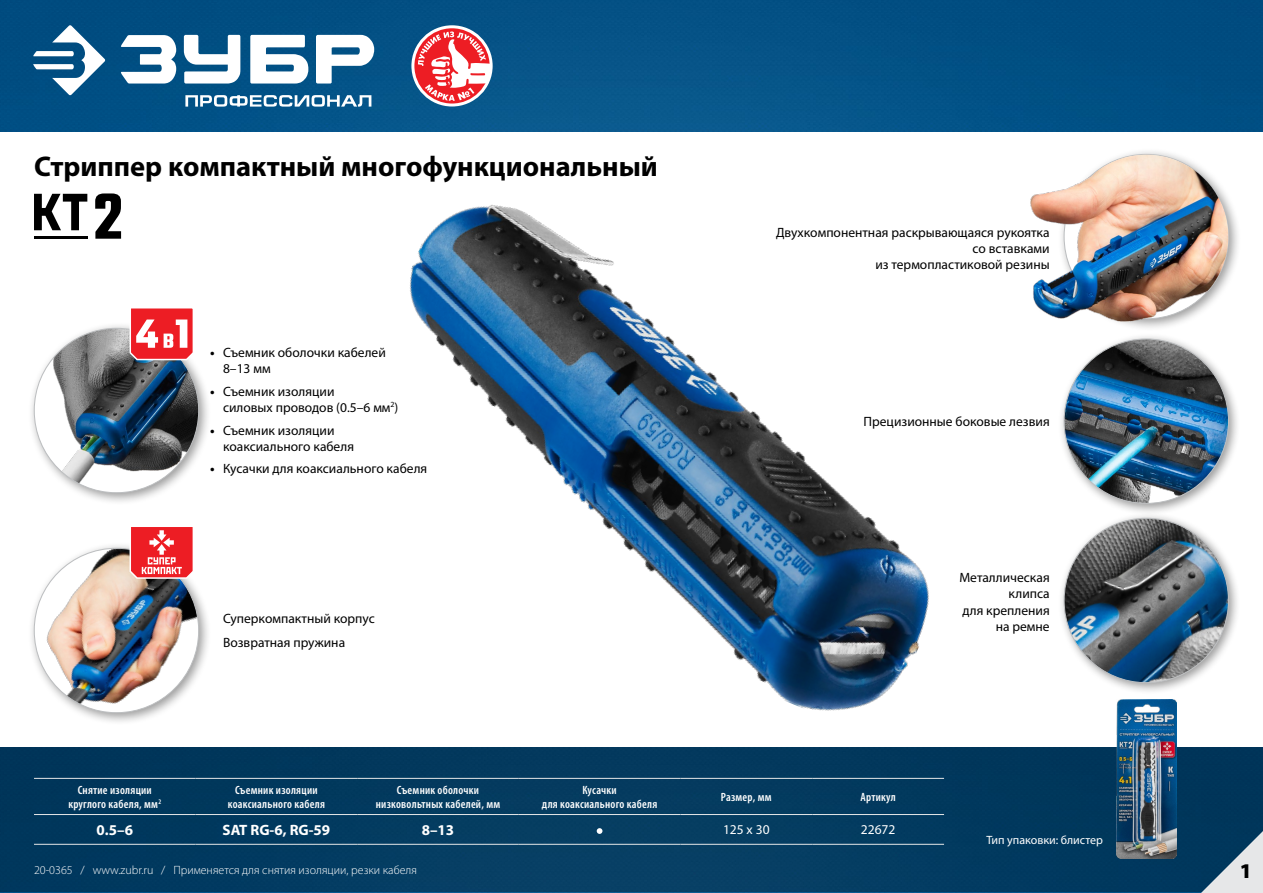
<style>
.page{position:relative;width:1263px;height:893px;background:#fff}
.page>*{position:absolute;margin:0;border:0;box-sizing:border-box;transform-origin:0 0}
.t1{font:700 28.5px "Myriad Pro";color:#000}
.t2{font:900 21px "Myriad Pro";color:#000}
.t3{font:700 15px "Myriad Pro";color:#fff}
.t4{font:13.5px/16.2px "Myriad Pro";color:#000}
.t5{font:13.5px "Myriad Pro";color:#fff}
.t6{font:600 condensed 12px/14.4px "Myriad Pro";letter-spacing:.02em;color:#fff;text-align:center}
.t7{font:300 12px "Myriad Pro";color:#fff}
.t8{font:12px "Myriad Pro";color:#fff}
.s1{font-weight:700}
</style>
<div class="page">
<div style="left:1px;top:747px;width:1262px;height:145px;background:#02395e"></div>
<hr style="left:34px;top:778px;width:162px;height:1px;background:#e6e7e8">
<hr style="left:196px;top:778px;width:161px;height:1px;background:#e6e7e8">
<hr style="left:357px;top:778px;width:162px;height:1px;background:#e6e7e8">
<hr style="left:519px;top:778px;width:161px;height:1px;background:#e6e7e8">
<hr style="left:680px;top:778px;width:132px;height:1px;background:#e6e7e8">
<hr style="left:812px;top:778px;width:132px;height:1px;background:#e6e7e8">
<hr style="left:34px;top:814px;width:162px;height:1px;background:#e6e7e8">
<hr style="left:196px;top:814px;width:161px;height:1px;background:#e6e7e8">
<hr style="left:357px;top:814px;width:162px;height:1px;background:#e6e7e8">
<hr style="left:519px;top:814px;width:161px;height:1px;background:#e6e7e8">
<hr style="left:680px;top:814px;width:132px;height:1px;background:#e6e7e8">
<hr style="left:812px;top:814px;width:132px;height:1px;background:#e6e7e8">
<hr style="left:34px;top:844px;width:162px;height:1px;background:#e6e7e8">
<hr style="left:196px;top:844px;width:161px;height:1px;background:#e6e7e8">
<hr style="left:357px;top:844px;width:162px;height:1px;background:#e6e7e8">
<hr style="left:519px;top:844px;width:161px;height:1px;background:#e6e7e8">
<hr style="left:680px;top:844px;width:132px;height:1px;background:#e6e7e8">
<hr style="left:812px;top:844px;width:132px;height:1px;background:#e6e7e8">
<svg style="left:597px;top:828px;width:5px;height:6px"></svg>
<div style="left:0;top:0;width:1263px;height:132px;background:#025185"></div>
<svg style="left:1201px;top:831px;width:62px;height:62px"></svg>
<svg style="left:95px;top:193px;width:26px;height:46px"></svg>
<svg style="left:34px;top:194px;width:53px;height:36px"></svg>
<hr style="left:34px;top:236px;width:53px;height:3px;background:#000">
<img style="left:410px;top:204px;width:519px;height:507px">
<div style="left:1058px;top:332px;width:183px;height:183px;background:#000;opacity:.4"></div>
<img style="left:1064px;top:339px;width:164px;height:164px;border-radius:82px">
<div style="left:1058px;top:512px;width:183px;height:183px;background:#000;opacity:.4"></div>
<img style="left:1064px;top:518px;width:164px;height:165px;border-radius:82px">
<svg style="left:411px;top:25px;width:82px;height:82px"></svg>
<svg style="left:414px;top:28px;width:76px;height:76px"></svg>
<svg style="left:418px;top:31px;width:74px;height:70px"></svg>
<svg style="left:185px;top:95px;width:186px;height:12px"></svg>
<svg style="left:33px;top:25px;width:72px;height:70px"></svg>
<svg style="left:120px;top:35px;width:254px;height:49px"></svg>
<img style="left:1116px;top:699px;width:60px;height:160px">
<div style="left:1057px;top:148px;width:185px;height:184px;background:#000;opacity:.4"></div>
<img style="left:1030px;top:154px;width:199px;height:167px">
<div style="left:28px;top:321px;width:184px;height:185px;background:#000;opacity:.4"></div>
<img style="left:37px;top:328px;width:162px;height:165px">
<div style="left:28px;top:541px;width:184px;height:185px;background:#000;opacity:.4"></div>
<img style="left:34px;top:548px;width:165px;height:165px">
<svg style="left:129px;top:308px;width:66px;height:54px"></svg>
<svg style="left:129px;top:527px;width:66px;height:53px;background:#ee555a"></svg>
<h1 class="t1" style="left:34px;top:147px;width:625px">Стриппер компактный многофункциональный</h1>
<p class="t4" style="left:223px;top:344px;width:164px;text-indent:-13px"><span class="s1">•</span> Съемник оболочки кабелей<br>8–13 мм</p>
<p class="t4" style="left:223px;top:383px;width:177px;text-indent:-13px"><span class="s1">•</span> Съемник изоляции<br>силовых проводов (0.5–6 мм<sup>2</sup>)</p>
<p class="t4" style="left:223px;top:422px;width:133px;text-indent:-13px"><span class="s1">•</span> Съемник изоляции коаксиального кабеля</p>
<p class="t4" style="left:210px;top:460px;width:218px"><span class="s1">•</span> Кусачки для коаксиального кабеля</p>
<p class="t4" style="left:223px;top:606px;width:153px;line-height:24.8px">Суперкомпактный корпус<br>Возвратная пружина</p>
<p class="t4" style="left:776px;top:224px;width:275px;text-align:right">Двухкомпонентная раскрывающаяся рукоятка со вставками<br>из термопластиковой резины</p>
<p class="t4" style="left:863px;top:413px;width:188px">Прецизионные боковые лезвия</p>
<p class="t4" style="left:959px;top:569px;width:92px;text-align:right">Металлическая клипса<br>для крепления на ремне</p>
<p class="t6" style="left:68px;top:783px;width:94px">Снятие изоляции круглого кабеля, мм<sup>2</sup></p>
<p class="t6" style="left:228px;top:783px;width:99px">Съемник изоляции коаксиального кабеля</p>
<p class="t6" style="left:376px;top:783px;width:126px">Съемник оболочки низковольтных кабелей, мм</p>
<p class="t6" style="left:542px;top:783px;width:117px">Кусачки<br>для коаксиального кабеля</p>
<p class="t6" style="left:721px;top:790px;width:52px">Размер, мм</p>
<p class="t6" style="left:860px;top:790px;width:37px">Артикул</p>
<p class="t3" style="left:97px;top:820px;width:38px">0.5–6</p>
<p class="t3" style="left:223px;top:820px;width:109px">SAT RG-6, RG-59</p>
<p class="t3" style="left:422px;top:820px;width:34px">8–13</p>
<p class="t5" style="left:723px;top:822px;width:48px">125 х 30</p>
<p class="t5" style="left:861px;top:822px;width:36px">22672</p>
<p class="t7" style="left:34px;top:862px;width:384px">20-0365 / www.zubr.ru / Применяется для снятия изоляции, резки кабеля</p>
<h2 class="t2" style="left:1240px;top:856px;width:14px">1</h2>
<p class="t8" style="left:986px;top:833px;width:118px">Тип упаковки: блистер</p>
</div>
